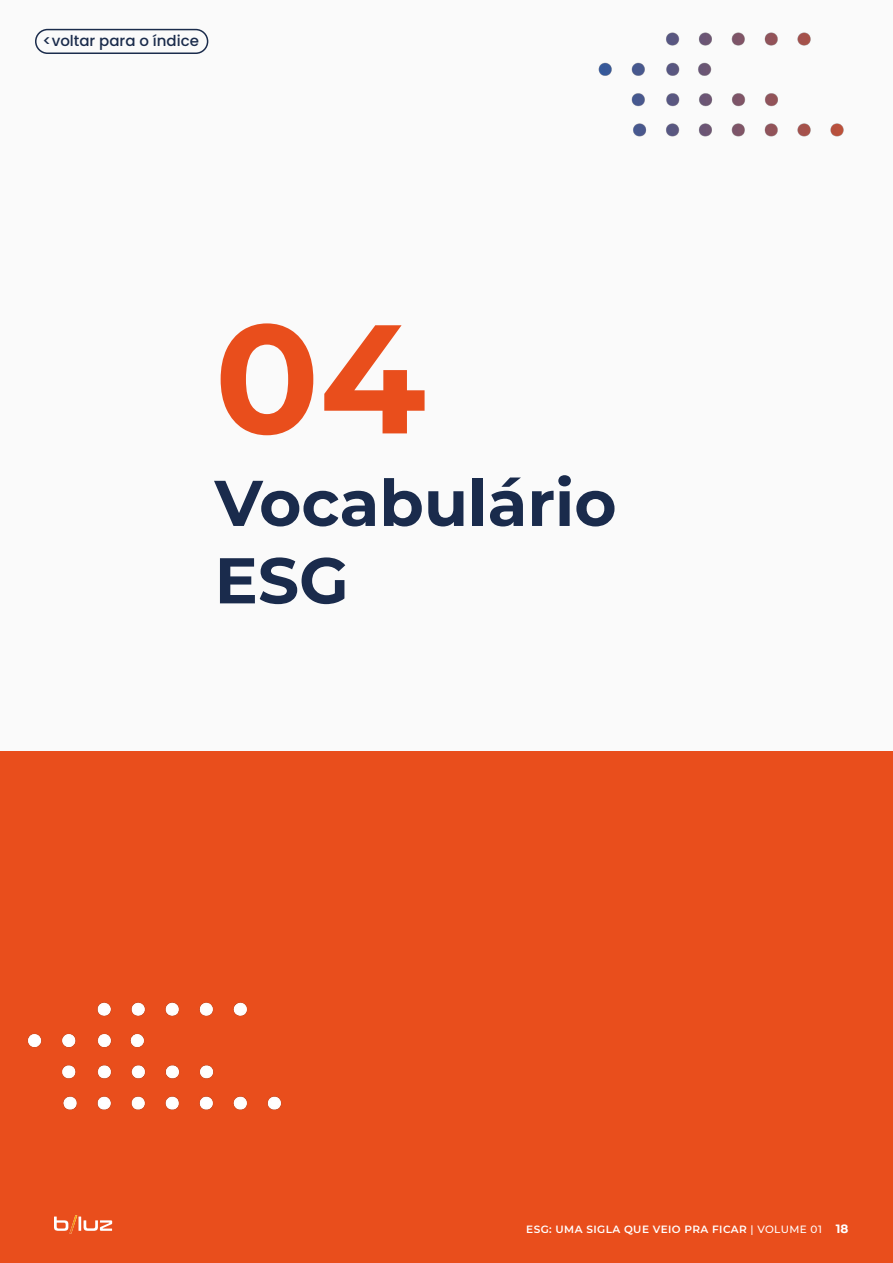
<style>
.page{position:relative;width:893px;height:1263px;background:#fff}
.page>*{position:absolute;margin:0;border:0;box-sizing:border-box;transform-origin:0 0}
.t1{font:700 154.5px "Montserrat";color:#e94e1c}
.t2{font:700 64.5px/77.4px "Montserrat";color:#1a2b4c}
.t3{font:500 15px "Poppins";color:#1b2c4c}
.t4{font:700 12px "Montserrat";color:#fff}
.t5{font:600 10.5px "Montserrat";letter-spacing:.04em;color:#fff}
.s1{font-weight:500}
</style>
<div class="page">
<div style="left:0;top:745px;width:893px;height:518px;background:#e94e1c"></div>
<img style="left:27px;top:1002px;width:255px;height:108px">
<div style="left:0;top:0;width:893px;height:750px;background:#fafafa"></div>
<img style="left:598px;top:32px;width:246px;height:105px">
<svg style="left:54px;top:1215px;width:58px;height:18px"></svg>
<div style="left:35px;top:29px;width:173px;height:25px;border:2px solid #1b2c4c;border-radius:12px"></div>
<h3 class="t3" style="left:43px;top:32px;width:158px">&lt;voltar para o índice</h3>
<h1 class="t1" style="left:215px;top:267px;width:213px">04</h1>
<h2 class="t2" style="left:215px;top:461px;width:403px">Vocabulário<br>ESG</h2>
<p class="t5" style="left:526px;top:1222px;width:297px">ESG: UMA SIGLA QUE VEIO PRA FICAR <span class="s1">| VOLUME 01</span></p>
<p class="t4" style="left:836px;top:1220px;width:14px">18</p>
</div>
